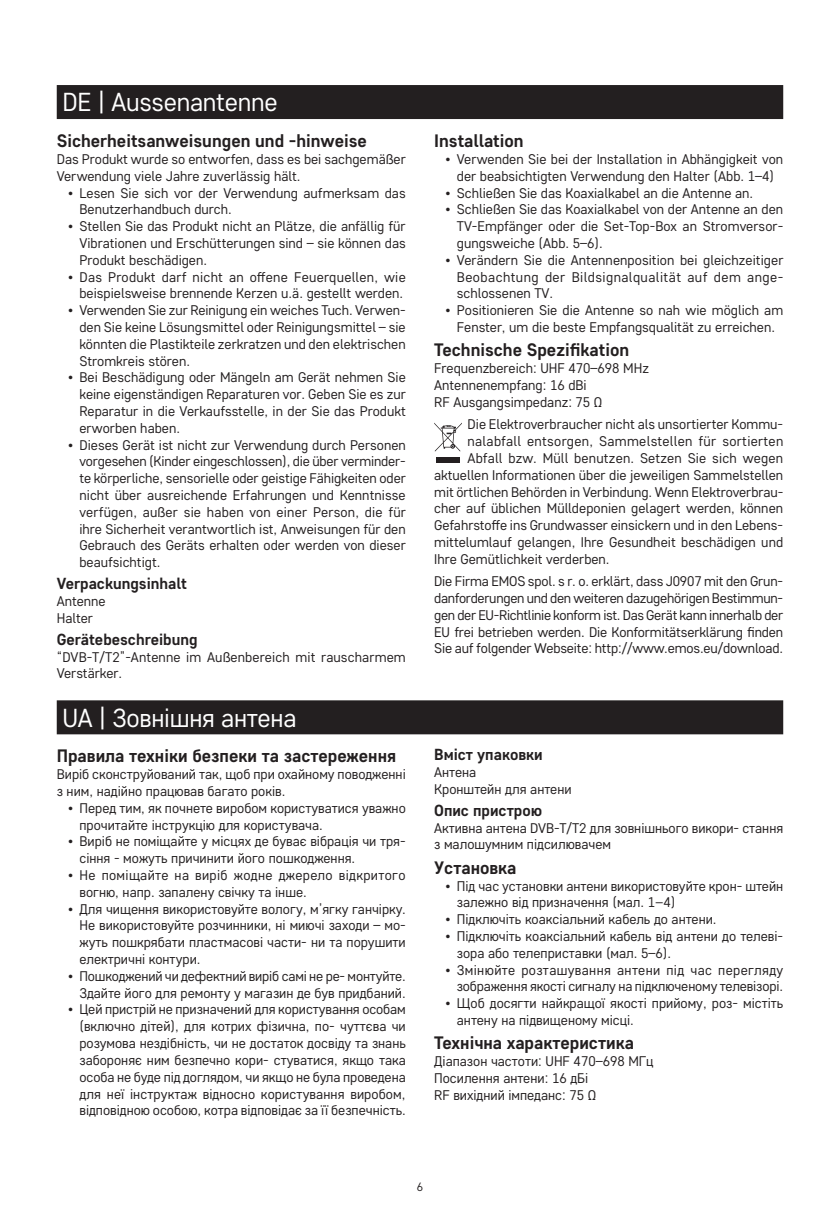
<style>
.page{position:relative;width:840px;height:1219px;background:#fff}
.page>*{position:absolute;margin:0;border:0;box-sizing:border-box;transform-origin:0 0}
.t1{font:26px "Core Sans D35";letter-spacing:-.01em;color:#fff}
.t2{font:700 18px "Core Sans D55";color:#231f20}
.t3{font:700 16px "Core Sans D55";color:#231f20}
.t4{font:14px/16.8px "Core Sans D35";color:#231f20}
.t5{font:14px/16.8px "Core Sans D35";letter-spacing:.025em;color:#231f20}
.t6{font:14px "Core Sans D35";letter-spacing:.02em;color:#231f20}
.t7{font:12px "Core Sans D35";color:#231f20}
.s1{font-family:"Soleil Lt"}
</style>
<div class="page">
<div style="left:57px;top:85px;width:725px;height:34px;background:#231f20"></div>
<svg style="left:434px;top:423px;width:27px;height:28px"></svg>
<div style="left:436px;top:457px;width:23px;height:6px;background:#231f20"></div>
<div style="left:57px;top:700px;width:725px;height:34px;background:#231f20"></div>
<h1 class="t1" style="left:62px;top:86px;width:217px">DE | Aussenantenne</h1>
<p class="t2" style="left:57px;top:129px;width:311px">Sicherheitsanweisungen und -hinweise</p>
<p class="t4" style="left:57px;top:150px;width:350px">Das Produkt wurde so entworfen, dass es bei sachgemäßer<br>Verwendung viele Jahre zuverlässig hält.</p>
<p class="t4" style="left:79px;top:184px;width:327px;text-indent:-11px">• Lesen Sie sich vor der Verwendung aufmerksam das<br>Benutzerhandbuch durch.</p>
<p class="t4" style="left:79px;top:217px;width:327px;text-align:justify;text-indent:-11px">• Stellen Sie das Produkt nicht an Plätze, die anfällig für Vibrationen und Erschütterungen sind – sie können das Produkt beschädigen.</p>
<p class="t4" style="left:68px;top:268px;width:339px;text-align:right">• Das Produkt darf nicht an offene Feuerquellen, wie beispielsweise brennende Kerzen u.ä. gestellt werden.</p>
<p class="t4" style="left:79px;top:301px;width:327px;text-align:justify;text-indent:-11px">• Verwenden Sie zur Reinigung ein weiches Tuch. Verwen&shy;den Sie keine Lösungsmittel oder Reinigungsmittel – sie könnten die Plastikteile zerkratzen und den elektrischen Stromkreis stören.</p>
<p class="t4" style="left:79px;top:369px;width:328px;text-align:justify;text-indent:-11px">• Bei Beschädigung oder Mängeln am Gerät nehmen Sie keine eigenständigen Reparaturen vor. Geben Sie es zur Reparatur in die Verkaufsstelle, in der Sie das Produkt erworben haben.</p>
<p class="t4" style="left:79px;top:436px;width:328px;text-align:justify;text-indent:-11px">• Dieses Gerät ist nicht zur Verwendung durch Personen vorgesehen (Kinder eingeschlossen), die über verminder&shy;te körperliche, sensorielle oder geistige Fähigkeiten oder nicht über ausreichende Erfahrungen und Kenntnisse verfügen, außer sie haben von einer Person, die für ihre Sicherheit verantwortlich ist, Anweisungen für den Gebrauch des Geräts erhalten oder werden von dieser beaufsichtigt.</p>
<p class="t3" style="left:57px;top:573px;width:132px">Verpackungsinhalt</p>
<p class="t4" style="left:57px;top:592px;width:50px">Antenne<br>Halter</p>
<p class="t3" style="left:57px;top:629px;width:142px">Gerätebeschreibung</p>
<p class="t4" style="left:57px;top:648px;width:350px">“DVB-T/T2”-Antenne im Außenbereich mit rauscharmem<br>Verstärker.</p>
<h1 class="t1" style="left:62px;top:701px;width:235px">UA | Зовнішня антена</h1>
<p class="t2" style="left:57px;top:744px;width:341px">Правила техніки безпеки та застереження</p>
<p class="t4" style="left:57px;top:765px;width:350px">Виріб сконструйований так, щоб при охайному поводженні з ним, надійно працював багато років.</p>
<p class="t4" style="left:79px;top:799px;width:327px;text-indent:-11px">• Перед тим, як почнете виробом користуватися уважно прочитайте інструкцію для користувача.</p>
<p class="t4" style="left:79px;top:833px;width:327px;text-indent:-11px">• Виріб не поміщайте у місцях де буває вібрація чи тря&shy;сіння - можуть причинити його пошкодження.</p>
<p class="t5" style="left:79px;top:866px;width:327px;text-indent:-11px">• Не поміщайте на виріб жодне джерело відкритого вогню, напр. запалену свічку та інше.</p>
<p class="t4" style="left:79px;top:900px;width:328px;text-align:justify;text-indent:-11px">• Для чищення використовуйте вологу, м’ягку ганчірку.<br>Не використовуйте розчинники, ні миючі заходи – мо&shy;жуть пошкрябати пластмасові части- ни та порушити електричні контури.</p>
<p class="t4" style="left:68px;top:967px;width:339px;text-align:right">• Пошкоджений чи дефектний виріб самі не ре- монтуйте.<br>Здайте його для ремонту у магазин де був придбаний.</p>
<p class="t4" style="left:79px;top:1001px;width:328px;text-align:justify;text-indent:-11px">• Цей пристрій не призначений для користування особам (включно дітей), для котрих фізична, по- чуттєва чи розумова нездібність, чи не достаток досвіду та знань забороняє ним безпечно кори- стуватися, якщо така особа не буде під доглядом, чи якщо не була проведена для неї інструктаж відносно користування виробом, відповідною особою, котра відповідає за її безпечність.</p>
<p class="t2" style="left:434px;top:129px;width:91px">Installation</p>
<p class="t4" style="left:445px;top:150px;width:339px;text-align:center">• Verwenden Sie bei der Installation in Abhängigkeit von der beabsichtigten Verwendung den Halter (Abb. 1–4)</p>
<p class="t4" style="left:445px;top:184px;width:309px">• Schließen Sie das Koaxialkabel an die Antenne an.</p>
<p class="t4" style="left:456px;top:201px;width:328px;text-align:justify;text-indent:-11px">• Schließen Sie das Koaxialkabel von der Antenne an den TV-Empfänger oder die Set-Top-Box an Stromversor&shy;gungsweiche (Abb. 5–6).</p>
<p class="t4" style="left:456px;top:251px;width:328px;text-align:justify;text-indent:-11px">• Verändern Sie die Antennenposition bei gleichzeitiger Beobachtung der Bildsignalqualität auf dem ange&shy;schlossenen TV.</p>
<p class="t4" style="left:445px;top:301px;width:339px;text-align:center">• Positionieren Sie die Antenne so nah wie möglich am<br>Fenster, um die beste Empfangsqualität zu erreichen.</p>
<p class="t2" style="left:434px;top:338px;width:196px">Technische Spezifikation</p>
<p class="t4" style="left:434px;top:359px;width:216px">Frequenzbereich: UHF 470–698 MHz<br>Antennenempfang: 16 dBi<br>RF Ausgangsimpedanz: 75 Ω</p>
<p class="t4" style="left:467px;top:416px;width:317px">Die Elektroverbraucher nicht als unsortierter Kommu-</p>
<p class="t6" style="left:467px;top:432px;width:317px">nalabfall entsorgen, Sammelstellen für sortierten</p>
<p class="t4" style="left:467px;top:449px;width:317px">Abfall bzw. Müll benutzen. Setzen Sie sich wegen</p>
<p class="t4" style="left:434px;top:466px;width:350px">aktuellen Informationen über die jeweiligen Sammelstellen</p>
<p class="t4" style="left:434px;top:483px;width:350px">mit örtlichen Behörden in Verbindung. Wenn Elektroverbrau-</p>
<p class="t4" style="left:434px;top:500px;width:350px">cher auf üblichen Mülldeponien gelagert werden, können</p>
<p class="t4" style="left:434px;top:516px;width:350px">Gefahrstoffe ins Grundwasser einsickern und in den Lebens-</p>
<p class="t4" style="left:434px;top:533px;width:350px">mittelumlauf gelangen, Ihre Gesundheit beschädigen und</p>
<p class="t4" style="left:434px;top:550px;width:177px">Ihre Gemütlichkeit verderben.</p>
<p class="t4" style="left:434px;top:572px;width:350px;text-align:justify">Die Firma EMOS spol. s r. o. erklärt, dass J0907 mit den Grun&shy;danforderungen und den weiteren dazugehörigen Bestimmun&shy;gen der EU-Richtlinie konform ist. Das Gerät kann innerhalb der EU frei betrieben werden. Die Konformitätserklärung finden Sie auf folgender Webseite: http://www.emos.eu/download.</p>
<p class="t3" style="left:434px;top:744px;width:110px">Вміст упаковки</p>
<p class="t4" style="left:434px;top:763px;width:139px">Антена<br>Кронштейн для антени</p>
<p class="t3" style="left:434px;top:800px;width:109px">Опис пристрою</p>
<p class="t4" style="left:434px;top:819px;width:350px">Aктивна антена DVB-T/T2 для зовнішнього викори- стання з малошумним підсилювачем</p>
<p class="t2" style="left:434px;top:856px;width:84px">Установка</p>
<p class="t4" style="left:456px;top:877px;width:327px;text-indent:-11px">• Під час установки антени використовуйте крон- штейн залежно від призначення (мал. 1<span class="s1">–</span>4)</p>
<p class="t4" style="left:445px;top:910px;width:272px">• Підключіть коаксіальний кабель до антени.</p>
<p class="t4" style="left:456px;top:927px;width:327px;text-indent:-11px">• Підключіть коаксіальний кабель від антени до телеві&shy;зора або телеприставки (мал. 5–6).</p>
<p class="t4" style="left:445px;top:961px;width:339px;text-align:right">• Змінюйте розташування антени під час перегляду зображення якості сигналу на підключеному телевізорі.</p>
<p class="t4" style="left:456px;top:994px;width:327px;text-indent:-11px">• Щоб досягти найкращої якості прийому, роз- містіть антену на підвищеному місці.</p>
<p class="t2" style="left:434px;top:1031px;width:201px">Технічна характеристика</p>
<p class="t4" style="left:434px;top:1052px;width:221px">Діапазон частоти: UHF 470–698 МГц<br>Посилення антени: 16 дБі<br>RF вихідний імпеданс: 75 Ω</p>
<p class="t7" style="left:416px;top:1179px;width:8px">6</p>
</div>
